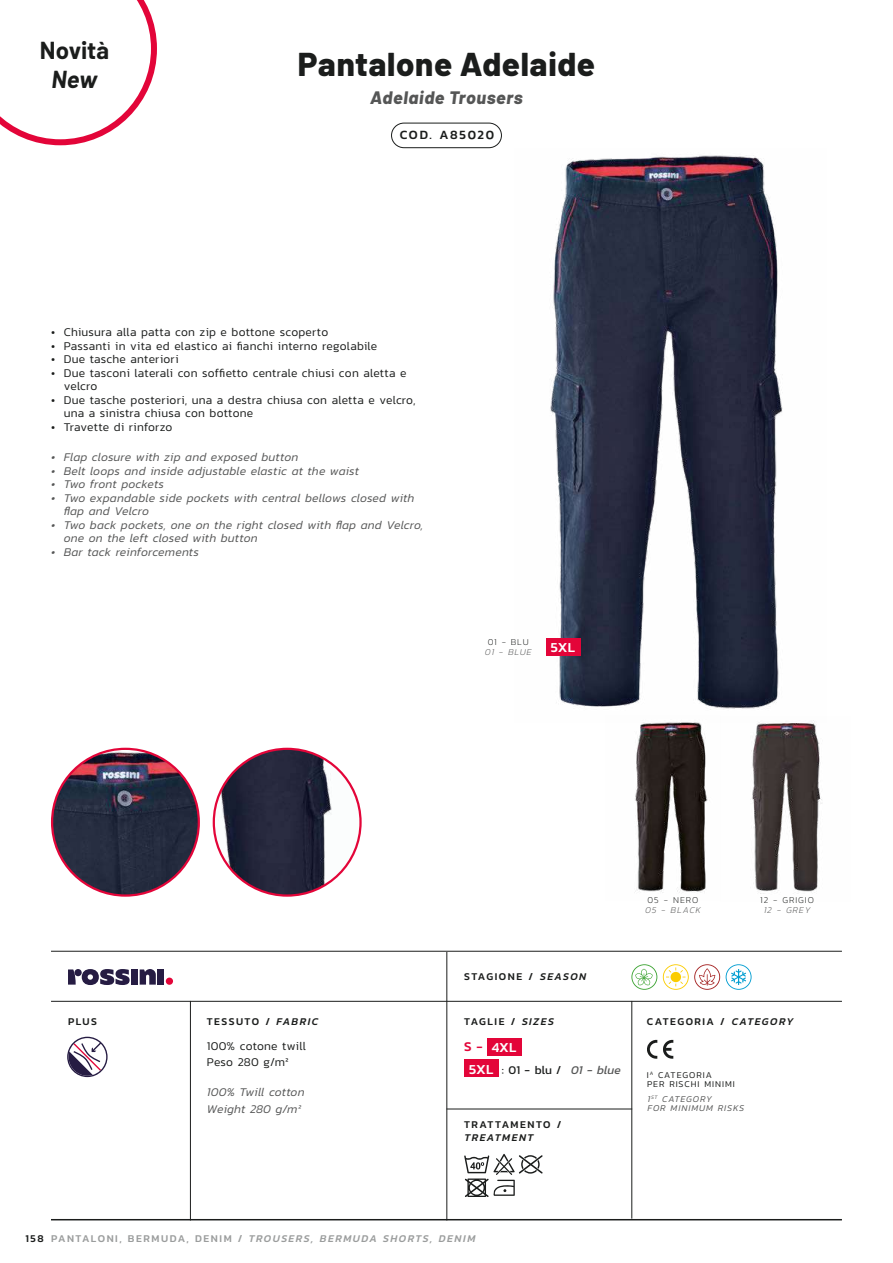
<style>
.page{position:relative;width:893px;height:1263px;background:#fff}
.page>*{position:absolute;margin:0;border:0;box-sizing:border-box;transform-origin:0 0}
.t1{font:800 33px "Barlow";letter-spacing:.02em;color:#1b1d1c}
.t2{font:700 24px "Barlow";letter-spacing:-.005em;color:#1b1d1c}
.t3{font:italic 700 24px "Barlow";color:#1b1d1c}
.t4{font:italic 800 18px "Barlow";letter-spacing:.035em;color:#555656}
.t5{font:500 13.95px/21.3px "Kanit";letter-spacing:-.005em;color:#fcfefe}
.t6{font:500 12.75px "Kanit";letter-spacing:.13em;color:#1b1d1c}
.t7{font:300 12px/13.5px "Kanit";letter-spacing:.015em;color:#1b1d1c}
.t8{font:italic 300 12px/13.5px "Kanit";letter-spacing:.01em;color:#555656}
.t9{font:12px "Kanit";color:#1b1d1c}
.t10{font:500 10.5px "Kanit";letter-spacing:.14em;color:#1b1d1c}
.t11{font:italic 500 10.5px "Kanit";letter-spacing:.13em;color:#1b1d1c}
.t12{font:italic 500 10.5px "Kanit";letter-spacing:.14em;color:#9b9d9d}
.t13{font:500 10.5px "Kanit";letter-spacing:.145em;color:#9b9d9d}
.t14{font:italic 300 9px/9px "Kanit";letter-spacing:.1em;color:#555656}
.t15{font:300 9px/9px "Kanit";letter-spacing:.105em;color:#1b1d1c}
.t16{font:italic 200 9px "Kanit";letter-spacing:.085em;color:#555656}
.t17{font:200 9px "Kanit";letter-spacing:.105em;color:#1b1d1c}
.s1{font-size:13.5px;color:#e30539}
.s2{font-style:italic;color:#555656}
</style>
<div class="page">
<svg style="left:0;top:0;width:157px;height:145px"></svg>
<svg style="left:726px;top:964px;width:26px;height:26px"></svg>
<svg style="left:663px;top:964px;width:57px;height:26px"></svg>
<svg style="left:631px;top:964px;width:26px;height:26px"></svg>
<svg style="left:67px;top:1037px;width:41px;height:40px"></svg>
<div style="left:74px;top:969px;width:8px;height:7px;background:#261c43;border-radius:50%"></div>
<div style="left:131px;top:969px;width:7px;height:15px;background:#261c43"></div>
<div style="left:158px;top:969px;width:6px;height:15px;background:#261c43"></div>
<div style="left:166px;top:977px;width:7px;height:8px;background:#e30539;border-radius:50%"></div>
<svg style="left:82px;top:969px;width:48px;height:16px"></svg>
<svg style="left:68px;top:969px;width:8px;height:15px"></svg>
<svg style="left:140px;top:969px;width:16px;height:15px"></svg>
<div style="left:487px;top:1038px;width:35px;height:18px;background:#e30539"></div>
<div style="left:464px;top:1060px;width:35px;height:17px;background:#e30539"></div>
<img style="left:546px;top:155px;width:237px;height:555px">
<img style="left:214px;top:749px;width:147px;height:146px">
<img style="left:52px;top:749px;width:147px;height:145px">
<img style="left:635px;top:720px;width:187px;height:174px">
<div style="left:546px;top:638px;width:35px;height:17px;background:#e30539"></div>
<hr style="left:51px;top:951px;width:791px;height:1px;background:#1b1d1c">
<hr style="left:190px;top:1001px;width:1px;height:219px;background:#1b1d1c">
<hr style="left:51px;top:1001px;width:791px;height:1px;background:#1b1d1c">
<hr style="left:51px;top:1219px;width:791px;height:1px;background:#1b1d1c">
<hr style="left:446px;top:952px;width:1px;height:268px;background:#1b1d1c">
<hr style="left:631px;top:1001px;width:1px;height:217px;background:#1b1d1c">
<hr style="left:446px;top:1108px;width:186px;height:1px;background:#1b1d1c">
<svg style="left:464px;top:1154px;width:79px;height:43px"></svg>
<div style="left:391px;top:123px;width:111px;height:25px;border:1px solid #1b1d1c;border-radius:12px"></div>
<svg style="left:663px;top:1040px;width:10px;height:19px"></svg>
<svg style="left:647px;top:1040px;width:10px;height:19px"></svg>
<h2 class="t2" style="left:40px;top:35px;width:71px">Novità</h2>
<h2 class="t3" style="left:52px;top:65px;width:47px">New</h2>
<h1 class="t1" style="left:298px;top:39px;width:299px">Pantalone Adelaide</h1>
<h3 class="t4" style="left:370px;top:84px;width:154px">Adelaide Trousers</h3>
<p class="t6" style="left:400px;top:126px;width:96px">COD. A85020</p>
<p class="t7" style="left:51px;top:325px;width:279px">• Chiusura alla patta con zip e bottone scoperto</p>
<p class="t7" style="left:51px;top:339px;width:328px">• Passanti in vita ed elastico ai fianchi interno regolabile</p>
<p class="t7" style="left:51px;top:352px;width:129px">• Due tasche anteriori</p>
<p class="t7" style="left:64px;top:366px;width:344px;text-indent:-13px">• Due tasconi laterali con soffietto centrale chiusi con aletta e velcro</p>
<p class="t7" style="left:64px;top:393px;width:353px;text-indent:-13px">• Due tasche posteriori, una a destra chiusa con aletta e velcro, una a sinistra chiusa con bottone</p>
<p class="t7" style="left:51px;top:420px;width:123px">• Travette di rinforzo</p>
<p class="t8" style="left:51px;top:450px;width:249px">• Flap closure with zip and exposed button</p>
<p class="t8" style="left:51px;top:464px;width:310px">• Belt loops and inside adjustable elastic at the waist</p>
<p class="t8" style="left:51px;top:477px;width:114px">• Two front pockets</p>
<p class="t8" style="left:64px;top:491px;width:352px;text-indent:-13px">• Two expandable side pockets with central bellows closed with flap and Velcro</p>
<p class="t8" style="left:64px;top:518px;width:361px;text-indent:-13px">• Two back pockets, one on the right closed with flap and Velcro, one on the left closed with button</p>
<p class="t8" style="left:51px;top:545px;width:149px">• Bar tack reinforcements</p>
<p class="t17" style="left:488px;top:635px;width:42px">01 - BLU</p>
<p class="t16" style="left:485px;top:646px;width:48px">01 - BLUE</p>
<p class="t5" style="left:551px;top:636px;width:26px">5XL</p>
<p class="t10" style="left:464px;top:969px;width:71px">STAGIONE /</p>
<p class="t11" style="left:540px;top:969px;width:48px">SEASON</p>
<p class="t17" style="left:648px;top:894px;width:52px">05 - NERO</p>
<p class="t17" style="left:760px;top:894px;width:55px">12 - GRIGIO</p>
<p class="t16" style="left:645px;top:904px;width:57px">05 - BLACK</p>
<p class="t16" style="left:764px;top:904px;width:48px">12 - GREY</p>
<p class="t10" style="left:68px;top:1013px;width:31px">PLUS</p>
<p class="t10" style="left:207px;top:1013px;width:65px">TESSUTO /</p>
<p class="t7" style="left:207px;top:1037px;width:101px;line-height:16.5px">100% cotone twill<br>Peso 280 g/m²</p>
<p class="t10" style="left:464px;top:1013px;width:53px">TAGLIE /</p>
<p class="t10" style="left:647px;top:1013px;width:79px">CATEGORIA /</p>
<p class="t11" style="left:276px;top:1014px;width:43px">FABRIC</p>
<p class="t11" style="left:522px;top:1014px;width:33px">SIZES</p>
<p class="t11" style="left:732px;top:1014px;width:63px">CATEGORY</p>
<p class="t5" style="left:469px;top:1037px;width:49px;text-indent:-5px"><span class="s1">S -</span> 4XL<br>5XL</p>
<p class="t9" style="left:502px;top:1061px;width:121px">: 01 - blu / <span class="s2">01 - blue</span></p>
<p class="t15" style="left:647px;top:1070px;width:89px">I<sup>A</sup> CATEGORIA<br>PER RISCHI MINIMI</p>
<p class="t8" style="left:207px;top:1084px;width:99px;line-height:16.5px">100% Twill cotton<br>Weight 280 g/m²</p>
<p class="t14" style="left:648px;top:1094px;width:98px">1<sup>ST</sup> CATEGORY<br>FOR MINIMUM RISKS</p>
<p class="t10" style="left:464px;top:1116px;width:99px">TRATTAMENTO /</p>
<p class="t11" style="left:464px;top:1130px;width:70px">TREATMENT</p>
<p class="t10" style="left:26px;top:1230px;width:20px">158</p>
<p class="t13" style="left:51px;top:1231px;width:193px">PANTALONI, BERMUDA, DENIM /</p>
<p class="t12" style="left:249px;top:1231px;width:228px">TROUSERS, BERMUDA SHORTS, DENIM</p>
</div>
